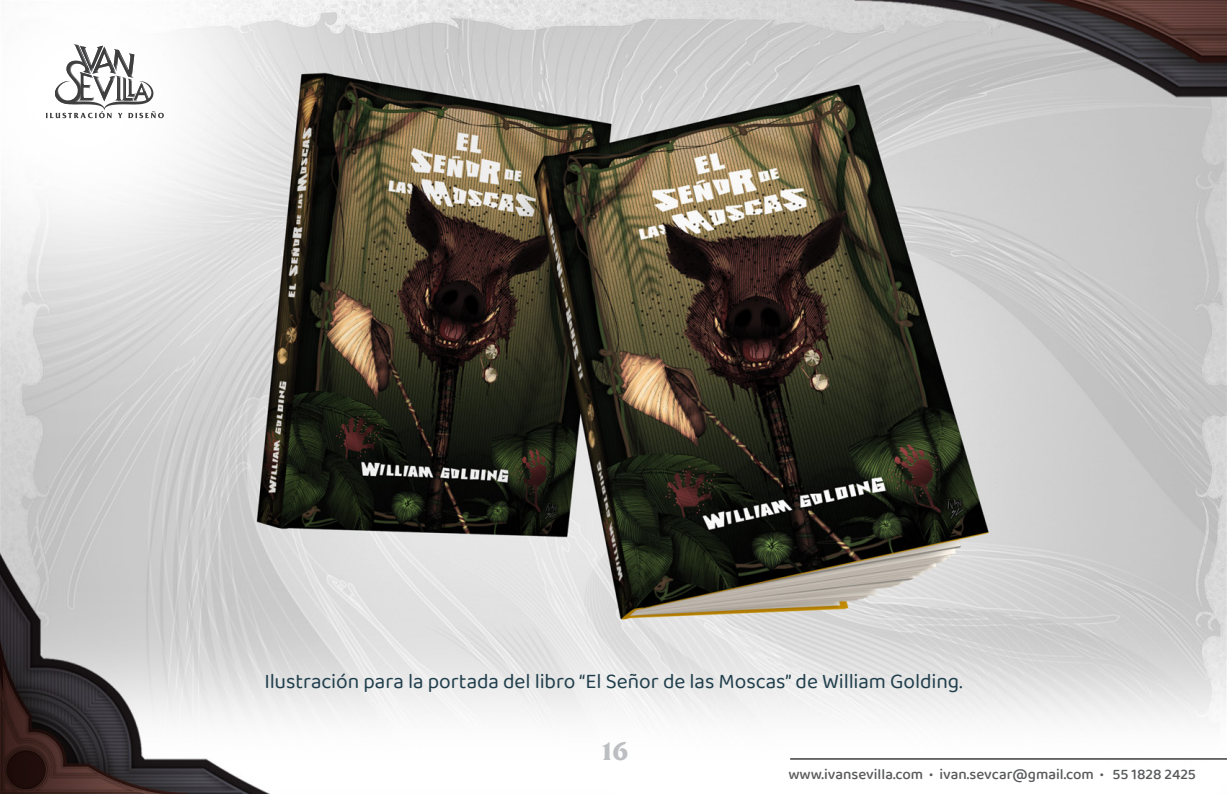
<style>
.page{position:relative;width:1227px;height:794px;background:#fff}
.page>*{position:absolute;margin:0;border:0;box-sizing:border-box;transform-origin:0 0}
.t1{font:700 27px "France";color:#bdbec1}
.t2{font:21px "Baloo Chettan 2";letter-spacing:-.005em;color:#203e4c}
.t3{font:500 15px "Baloo 2";color:#58595b}
</style>
<div class="page">
<img style="left:0;top:0;width:1227px;height:793px">
<svg style="left:46px;top:44px;width:118px;height:74px"></svg>
<hr style="left:790px;top:758px;width:437px;height:1px;background:#3f3f40">
<p class="t2" style="left:264px;top:666px;width:699px">Ilustración para la portada del libro “El Señor de las Moscas” de William Golding.</p>
<p class="t1" style="left:599px;top:736px;width:30px">16</p>
<p class="t3" style="left:788px;top:763px;width:409px">www.ivansevilla.com • ivan.sevcar@gmail.com • 55 1828 2425</p>
</div>
